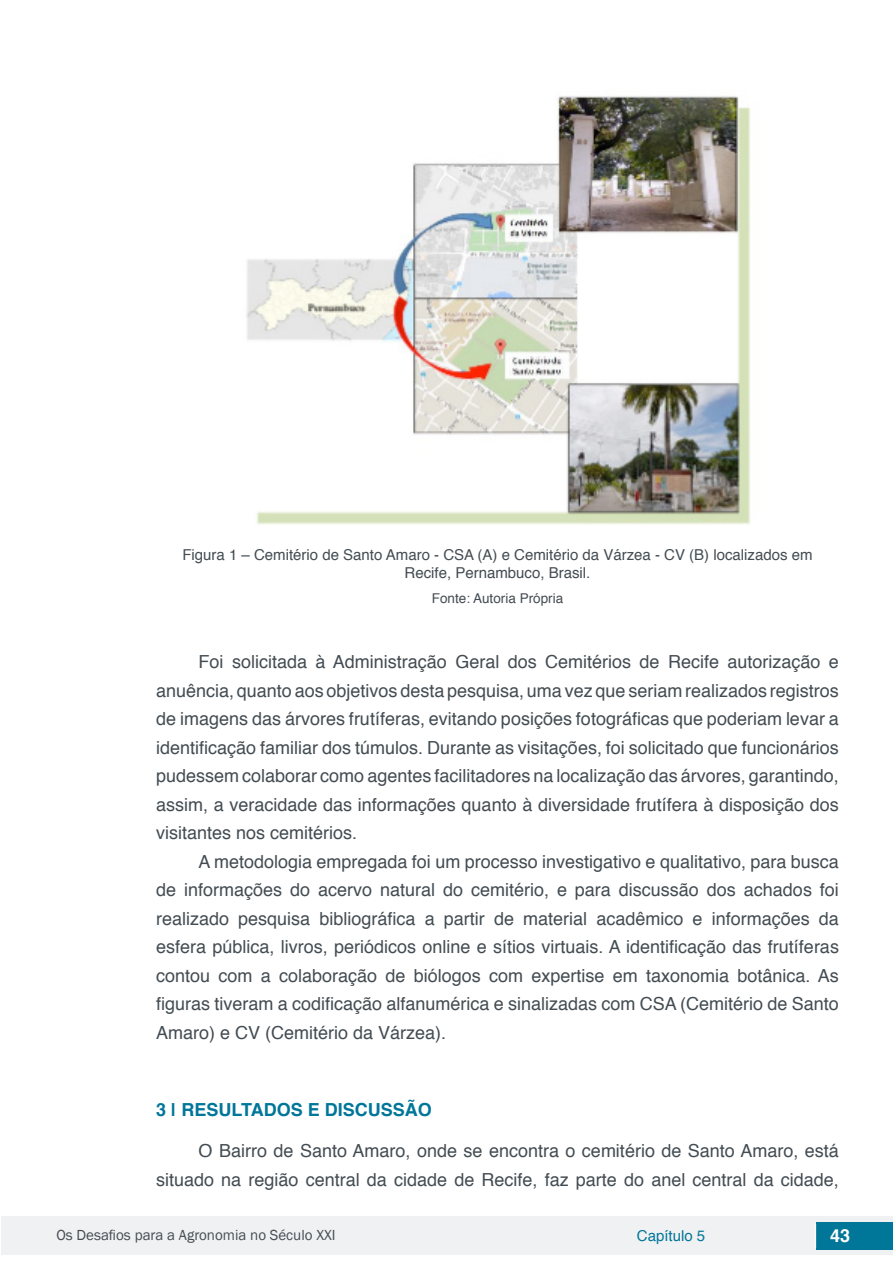
<style>
.page{position:relative;width:893px;height:1263px;background:#fff}
.page>*{position:absolute;margin:0;border:0;box-sizing:border-box;transform-origin:0 0}
.t1{font:18px/28.5px "Helvetica";color:#434c52;text-align:justify}
.t2{font:700 18px "Helvetica";color:#007699}
.t3{font:700 18px "Helvetica";color:#fff}
.t4{font:15px/18px "Helvetica";color:#434c52;text-align:center}
.t5{font:15px "Franklin Gothic";color:#434c52}
.t6{font:15px "Helvetica";color:#007699}
.t7{font:13.5px "Helvetica";color:#434c52}
</style>
<div class="page">
<div style="left:1px;top:1216px;width:891px;height:38px;background:#f0f1f2"></div>
<div style="left:816px;top:1222px;width:77px;height:27px;background:#007699"></div>
<svg style="left:815px;top:1224px;width:1px;height:24px"></svg>
<img style="left:246px;top:96px;width:505px;height:429px">
<p class="t4" style="left:182px;top:546px;width:632px">Figura 1 – Cemitério de Santo Amaro - CSA (A) e Cemitério da Várzea - CV (B) localizados em<br>Recife, Pernambuco, Brasil.</p>
<p class="t7" style="left:432px;top:588px;width:133px">Fonte: Autoria Própria</p>
<p class="t1" style="left:156px;top:648px;width:684px;text-indent:43px">Foi solicitada à Administração Geral dos Cemitérios de Recife autorização e anuência, quanto aos objetivos desta pesquisa, uma vez que seriam realizados registros de imagens das árvores frutíferas, evitando posições fotográficas que poderiam levar a identificação familiar dos túmulos. Durante as visitações, foi solicitado que funcionários pudessem colaborar como agentes facilitadores na localização das árvores, garantindo, assim, a veracidade das informações quanto à diversidade frutífera à disposição dos visitantes nos cemitérios.</p>
<p class="t1" style="left:156px;top:848px;width:684px;text-indent:43px">A metodologia empregada foi um processo investigativo e qualitativo, para busca de informações do acervo natural do cemitério, e para discussão dos achados foi realizado pesquisa bibliográfica a partir de material acadêmico e informações da esfera pública, livros, periódicos online e sítios virtuais. A identificação das frutíferas contou com a colaboração de biólogos com expertise em taxonomia botânica. As figuras tiveram a codificação alfanumérica e sinalizadas com CSA (Cemitério de Santo Amaro) e CV (Cemitério da Várzea).</p>
<p class="t2" style="left:156px;top:1095px;width:277px">3 | RESULTADOS E DISCUSSÃO</p>
<p class="t1" style="left:156px;top:1137px;width:684px;text-align:right">O Bairro de Santo Amaro, onde se encontra o cemitério de Santo Amaro, está situado na região central da cidade de Recife, faz parte do anel central da cidade,</p>
<p class="t5" style="left:56px;top:1226px;width:281px">Os Desafios para a Agronomia no Século XXI</p>
<p class="t6" style="left:637px;top:1224px;width:70px">Capítulo 5</p>
<p class="t3" style="left:830px;top:1221px;width:22px">43</p>
</div>
